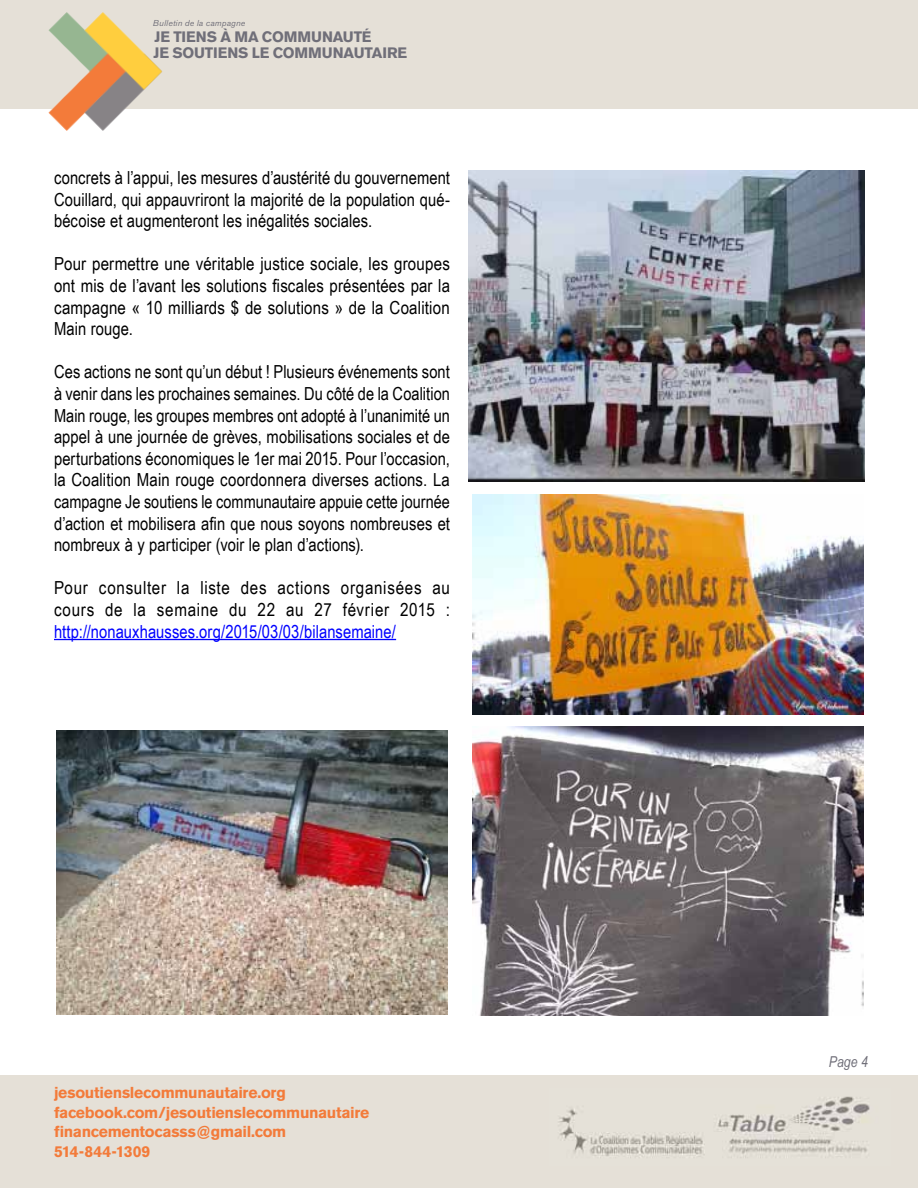
<style>
.page{position:relative;width:918px;height:1188px;background:#fff}
.page>*{position:absolute;margin:0;border:0;box-sizing:border-box;transform-origin:0 0}
.t1{font:18px/21.6px "Arial Narrow";letter-spacing:.01em;color:#000;text-align:justify}
.t2{font:18px/21.6px "Arial Narrow";letter-spacing:.035em;color:#000}
.t3{font:18px "Arial Narrow";letter-spacing:.005em;color:#00f}
.t4{font:700 15.75px/19.5px "Akzidenz Grotesk BE";letter-spacing:-.02em;color:#f37b3a}
.t5{font:700 15px/16.4px "Akzidenz Grotesk BE";letter-spacing:-.01em;color:#706f79}
.t6{font:italic 15px "Arial Narrow";color:#706f79}
.t7{font:italic 8.55px "Akzidenz Grotesk BE";letter-spacing:.025em;color:#706f79}
</style>
<div class="page">
<div style="left:0;top:0;width:918px;height:109px;background:#e5e0d7"></div>
<div style="left:0;top:1075px;width:918px;height:113px;background:#e5e0d7"></div>
<img style="left:559px;top:1096px;width:311px;height:62px">
<img style="left:48px;top:12px;width:114px;height:119px">
<hr style="left:54px;top:639px;width:342px;height:1px;background:#00f">
<img style="left:468px;top:171px;width:397px;height:310px">
<img style="left:472px;top:495px;width:392px;height:219px">
<img style="left:473px;top:727px;width:391px;height:288px">
<img style="left:56px;top:730px;width:392px;height:284px">
<p class="t7" style="left:153px;top:17px;width:94px">Bulletin de la campagne</p>
<p class="t5" style="left:153px;top:28px;width:255px">JE TIENS À MA COMMUNAUTÉ<br>JE SOUTIENS LE COMMUNAUTAIRE</p>
<p class="t1" style="left:54px;top:166px;width:398px">concrets à l’appui, les mesures d’austérité du gouvernement Couillard, qui appauvriront la majorité de la population qué&shy;bécoise et augmenteront les inégalités sociales.</p>
<p class="t1" style="left:54px;top:253px;width:398px">Pour permettre une véritable justice sociale, les groupes ont mis de l’avant les solutions fiscales présentées par la campagne « 10 milliards $ de solutions » de la Coalition Main rouge.</p>
<p class="t1" style="left:54px;top:361px;width:398px">Ces actions ne sont qu’un début ! Plusieurs événements sont à venir dans les prochaines semaines. Du côté de la Coalition Main rouge, les groupes membres ont adopté à l’unanimité un appel à une journée de grèves, mobilisations sociales et de perturbations économiques le 1er mai 2015. Pour l’occasion, la Coalition Main rouge coordonnera diverses actions. La campagne Je soutiens le communautaire appuie cette journée d’action et mobilisera afin que nous soyons nombreuses et nombreux à y participer (voir le plan d’actions).</p>
<p class="t2" style="left:54px;top:577px;width:398px">Pour consulter la liste des actions organisées au cours de la semaine du 22 au 27 février 2015 :</p>
<p class="t3" style="left:54px;top:618px;width:344px">http://nonauxhausses.org/2015/03/03/bilansemaine/</p>
<p class="t4" style="left:54px;top:1083px;width:317px">jesoutienslecommunautaire.org facebook.com/jesoutienslecommunautaire financementocasss@gmail.com<br>514-844-1309</p>
<p class="t6" style="left:829px;top:1051px;width:41px">Page 4</p>
</div>
